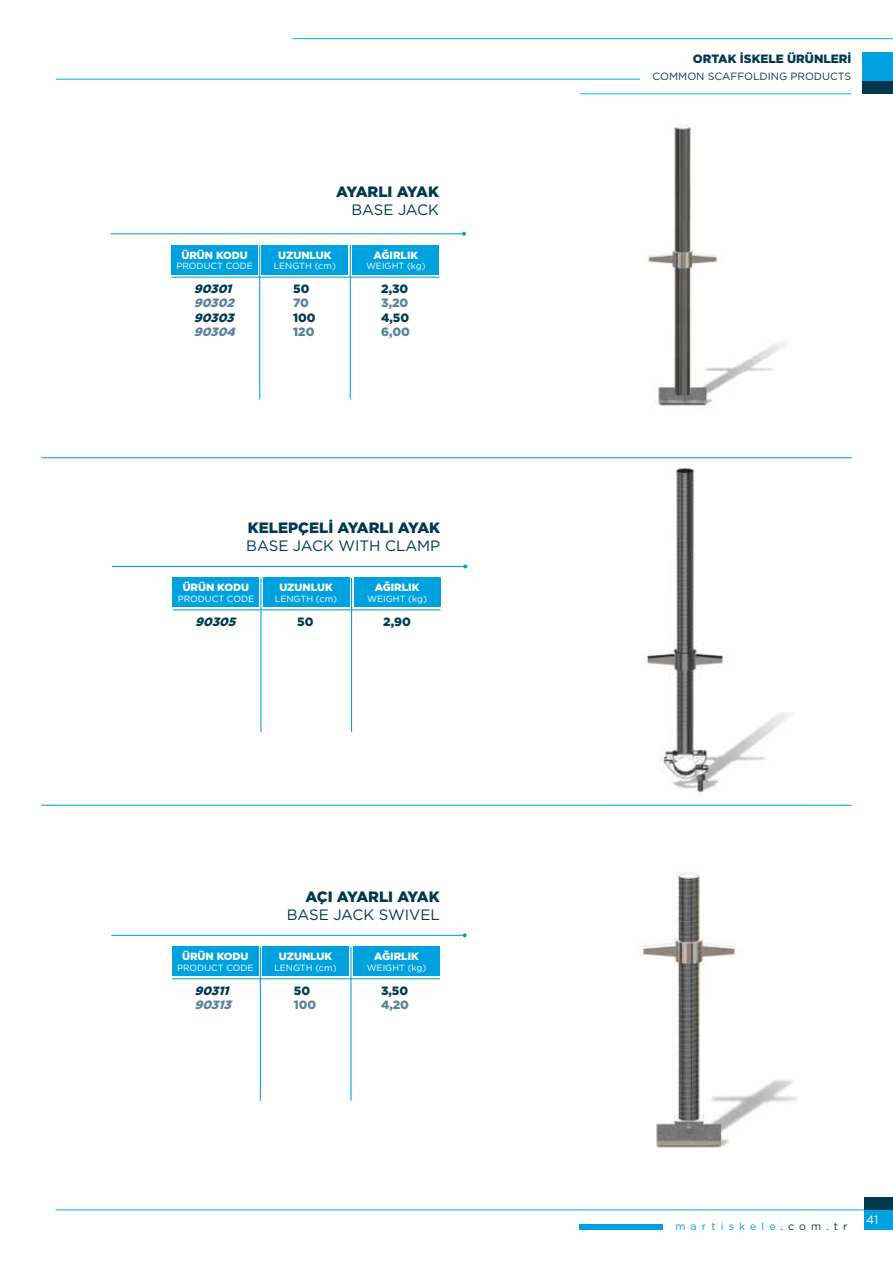
<style>
.page{position:relative;width:893px;height:1263px;background:#fff}
.page>*{position:absolute;margin:0;border:0;box-sizing:border-box;transform-origin:0 0}
.t1{font:15px "Gotham";color:#00394d}
.t2{font:900 15px "Gotham";color:#00394d}
.t3{font:900 15px "Gotham";letter-spacing:-.025em;color:#00394d}
.t4{font:900 15px "Gotham";letter-spacing:-.055em;color:#00394d}
.t5{font:900 12px "Gotham";color:#00394d}
.t6{font:italic 900 12px "Gotham";color:#00394d}
.t7{font:900 12px "Gotham";color:#5b8294}
.t8{font:italic 900 12px "Gotham";color:#5b8294}
.t9{font:12px "Gotham";color:#fff}
.t10{font:10.65px "Gotham";letter-spacing:.48em;color:#00a1df}
.t11{font:900 10.5px "Gotham";color:#fff}
.t12{font:10.5px "Gotham";color:#00394d}
.t13{font:9px "Gotham";color:#fff}
.s1{color:#00394d}
</style>
<div class="page">
<hr style="left:56px;top:79px;width:584px;height:1px;background:#00aeef">
<hr style="left:293px;top:38px;width:600px;height:1px;background:#00aeef">
<hr style="left:580px;top:94px;width:271px;height:1px;background:#00aeef">
<hr style="left:55px;top:1209px;width:809px;height:1px;background:#00aeef">
<div style="left:862px;top:52px;width:31px;height:29px;background:#00a1df"></div>
<div style="left:862px;top:81px;width:31px;height:13px;background:#00394d"></div>
<div style="left:580px;top:1223px;width:83px;height:6px;background:#00a1df"></div>
<div style="left:864px;top:1209px;width:29px;height:20px;background:#00a1df"></div>
<div style="left:864px;top:1197px;width:29px;height:12px;background:#00394d"></div>
<div style="left:171px;top:245px;width:87px;height:30px;background:#00a1df"></div>
<div style="left:262px;top:245px;width:86px;height:30px;background:#00a1df"></div>
<div style="left:353px;top:245px;width:86px;height:30px;background:#00a1df"></div>
<hr style="left:259px;top:245px;width:1px;height:154px;background:#00a1df">
<hr style="left:350px;top:245px;width:1px;height:154px;background:#00a1df">
<hr style="left:171px;top:277px;width:268px;height:1px;background:#00a1df">
<hr style="left:111px;top:233px;width:352px;height:1px;background:#00a1df">
<svg style="left:462px;top:232px;width:4px;height:4px"></svg>
<img style="left:643px;top:125px;width:143px;height:284px">
<div style="left:172px;top:946px;width:86px;height:30px;background:#00a1df"></div>
<div style="left:262px;top:946px;width:87px;height:30px;background:#00a1df"></div>
<div style="left:353px;top:946px;width:87px;height:30px;background:#00a1df"></div>
<hr style="left:260px;top:946px;width:1px;height:155px;background:#00a1df">
<hr style="left:350px;top:946px;width:1px;height:155px;background:#00a1df">
<hr style="left:172px;top:978px;width:268px;height:1px;background:#00a1df">
<hr style="left:111px;top:935px;width:353px;height:1px;background:#00a1df">
<svg style="left:463px;top:933px;width:4px;height:4px"></svg>
<img style="left:640px;top:872px;width:157px;height:276px">
<div style="left:173px;top:577px;width:86px;height:30px;background:#00a1df"></div>
<div style="left:263px;top:577px;width:86px;height:30px;background:#00a1df"></div>
<div style="left:354px;top:577px;width:86px;height:30px;background:#00a1df"></div>
<hr style="left:260px;top:577px;width:1px;height:155px;background:#00a1df">
<hr style="left:351px;top:577px;width:1px;height:155px;background:#00a1df">
<hr style="left:173px;top:609px;width:268px;height:1px;background:#00a1df">
<hr style="left:112px;top:566px;width:352px;height:1px;background:#00a1df">
<svg style="left:463px;top:564px;width:4px;height:4px"></svg>
<img style="left:608px;top:467px;width:201px;height:338px">
<hr style="left:41px;top:805px;width:811px;height:1px;background:#00a1df">
<hr style="left:41px;top:457px;width:811px;height:1px;background:#00a1df">
<p class="t11" style="left:181px;top:248px;width:68px">ÜRÜN KODU</p>
<p class="t13" style="left:176px;top:260px;width:78px">PRODUCT CODE</p>
<h2 class="t6" style="left:194px;top:280px;width:43px">90301</h2>
<h2 class="t8" style="left:194px;top:295px;width:46px">90302</h2>
<h2 class="t6" style="left:194px;top:309px;width:46px">90303</h2>
<h2 class="t8" style="left:194px;top:324px;width:47px">90304</h2>
<h1 class="t4" style="left:336px;top:182px;width:104px">AYARLI AYAK</h1>
<h1 class="t1" style="left:351px;top:201px;width:89px">BASE JACK</h1>
<p class="t11" style="left:278px;top:248px;width:55px">UZUNLUK</p>
<p class="t13" style="left:274px;top:260px;width:64px">LENGTH (cm)</p>
<h2 class="t5" style="left:293px;top:280px;width:18px">50</h2>
<h2 class="t7" style="left:293px;top:295px;width:17px">70</h2>
<h2 class="t5" style="left:293px;top:309px;width:24px">100</h2>
<h2 class="t7" style="left:293px;top:324px;width:23px">120</h2>
<p class="t11" style="left:374px;top:248px;width:46px">AĞIRLIK</p>
<p class="t13" style="left:366px;top:260px;width:61px">WEIGHT (kg)</p>
<h2 class="t5" style="left:381px;top:280px;width:29px">2,30</h2>
<h2 class="t7" style="left:381px;top:295px;width:29px">3,20</h2>
<h2 class="t5" style="left:381px;top:309px;width:29px">4,50</h2>
<h2 class="t7" style="left:381px;top:324px;width:30px">6,00</h2>
<h1 class="t2" style="left:248px;top:517px;width:194px">KELEPÇELİ AYARLI AYAK</h1>
<h1 class="t1" style="left:246px;top:536px;width:195px">BASE JACK WITH CLAMP</h1>
<p class="t11" style="left:183px;top:580px;width:68px">ÜRÜN KODU</p>
<p class="t13" style="left:178px;top:593px;width:78px">PRODUCT CODE</p>
<p class="t11" style="left:375px;top:580px;width:46px">AĞIRLIK</p>
<p class="t13" style="left:367px;top:593px;width:61px">WEIGHT (kg)</p>
<p class="t11" style="left:279px;top:580px;width:55px">UZUNLUK</p>
<p class="t13" style="left:275px;top:593px;width:64px">LENGTH (cm)</p>
<h2 class="t6" style="left:195px;top:613px;width:46px">90305</h2>
<h2 class="t5" style="left:297px;top:613px;width:18px">50</h2>
<h2 class="t5" style="left:383px;top:613px;width:29px">2,90</h2>
<p class="t11" style="left:182px;top:949px;width:68px">ÜRÜN KODU</p>
<p class="t13" style="left:177px;top:962px;width:78px">PRODUCT CODE</p>
<h2 class="t6" style="left:194px;top:982px;width:40px">90311</h2>
<h2 class="t8" style="left:194px;top:996px;width:42px">90313</h2>
<h1 class="t3" style="left:306px;top:886px;width:136px">AÇI AYARLI AYAK</h1>
<h1 class="t1" style="left:287px;top:905px;width:154px">BASE JACK SWIVEL</h1>
<p class="t11" style="left:279px;top:949px;width:55px">UZUNLUK</p>
<p class="t13" style="left:274px;top:962px;width:64px">LENGTH (cm)</p>
<h2 class="t5" style="left:294px;top:982px;width:18px">50</h2>
<h2 class="t7" style="left:294px;top:996px;width:24px">100</h2>
<p class="t11" style="left:374px;top:949px;width:46px">AĞIRLIK</p>
<p class="t13" style="left:367px;top:962px;width:61px">WEIGHT (kg)</p>
<h2 class="t5" style="left:381px;top:982px;width:29px">3,50</h2>
<h2 class="t7" style="left:381px;top:996px;width:29px">4,20</h2>
<h2 class="t5" style="left:693px;top:50px;width:160px">ORTAK İSKELE ÜRÜNLERİ</h2>
<p class="t12" style="left:653px;top:70px;width:200px">COMMON SCAFFOLDING PRODUCTS</p>
<p class="t10" style="left:675px;top:1219px;width:174px">martiskele<span class="s1">.com.tr</span></p>
<h2 class="t9" style="left:866px;top:1212px;width:14px">41</h2>
</div>
